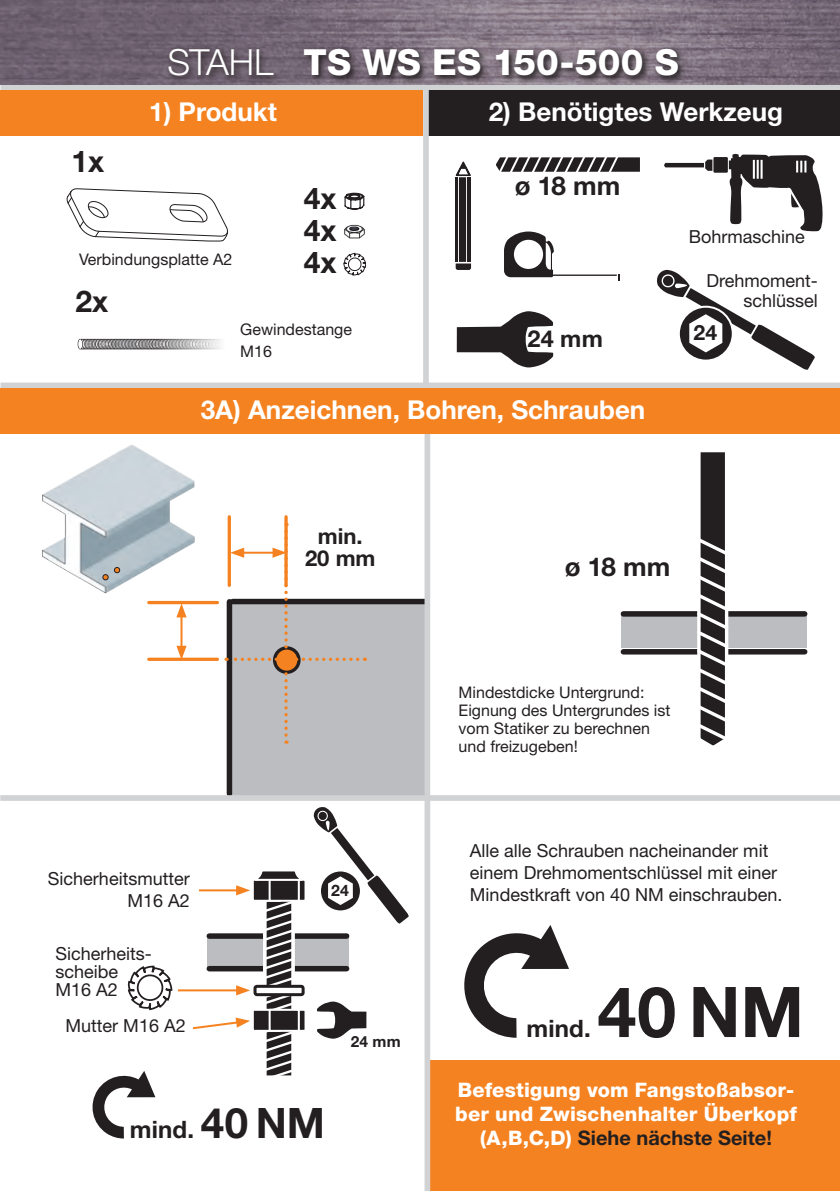
<style>
.page{position:relative;width:840px;height:1191px;background:#fff}
.page>*{position:absolute;margin:0;border:0;box-sizing:border-box;transform-origin:0 0}
.t1{font:700 70px "Helvetica Neue LT Std";color:#231f20}
.t2{font:800 36px "Helvetica Neue LT Std";color:#fff}
.t3{font:700 30px "Helvetica Neue LT Std";color:#231f20}
.t4{font:700 26px "Helvetica Neue LT Std";color:#fff}
.t5{font:700 26px "Helvetica Neue LT Std";letter-spacing:-.015em;color:#231f20}
.t6{font:700 24px "Helvetica Neue LT Std";letter-spacing:.005em;color:#231f20}
.t7{font:700 23.4px "Helvetica Neue LT Std";color:#231f20}
.t8{font:700 22px "Helvetica Neue LT Std";color:#231f20}
.t9{font:700 21.2px "Helvetica Neue LT Std";color:#231f20}
.t10{font:800 20px/24px "Helvetica Neue LT Std";letter-spacing:.01em;color:#fff;text-align:center}
.t11{font:18px/22px "Helvetica Neue LT Std";color:#231f20}
.t12{font:16px/18px "Helvetica Neue LT Std";color:#231f20}
.t13{font:700 15.8px "Helvetica Neue LT Std";color:#231f20}
.t14{font:700 15.4px "Helvetica Neue LT Std";color:#231f20}
.s1{font-weight:300}
.s2{font-size:42px}
.s3{font-weight:700;color:#231f20}
</style>
<div class="page">
<img style="left:344px;top:224px;width:23px;height:42px">
<div style="left:1px;top:85px;width:838px;height:5px;background:#d1d2d4"></div>
<div style="left:428px;top:90px;width:411px;height:46px;background:#231f20"></div>
<hr style="left:839px;top:0;width:1px;height:136px;background:#f58220">
<div style="left:623px;top:649px;width:181px;height:5px;background:#231f20"></div>
<img style="left:0;top:0;width:839px;height:85px">
<div style="left:423px;top:88px;width:5px;height:323px;background:#d1d2d4"></div>
<div style="left:1px;top:90px;width:422px;height:46px;background:#f58220"></div>
<svg style="left:165px;top:46px;width:521px;height:38px;background:#665b65"></svg>
<div style="left:427px;top:1060px;width:412px;height:131px;background:#f58220"></div>
<svg style="left:464px;top:925px;width:104px;height:112px"></svg>
<div style="left:230px;top:603px;width:196px;height:196px;background:#bcbdc0"></div>
<div style="left:232px;top:599px;width:194px;height:5px;background:#231f20"></div>
<div style="left:226px;top:602px;width:6px;height:192px;background:#231f20"></div>
<svg style="left:227px;top:517px;width:4px;height:6px"></svg>
<hr style="left:284px;top:517px;width:3px;height:68px;background:#f58220">
<div style="left:424px;top:433px;width:6px;height:758px;background:#d1d2d4"></div>
<div style="left:620px;top:614px;width:186px;height:34px;background:#bcbdc0"></div>
<div style="left:623px;top:611px;width:181px;height:5px;background:#231f20"></div>
<svg style="left:693px;top:452px;width:37px;height:294px"></svg>
<div style="left:1px;top:382px;width:838px;height:6px;background:#d1d2d4"></div>
<div style="left:0;top:795px;width:839px;height:6px;background:#d1d2d4"></div>
<div style="left:713px;top:157px;width:14px;height:16px;background:#231f20"></div>
<svg style="left:664px;top:159px;width:48px;height:12px"></svg>
<svg style="left:728px;top:154px;width:94px;height:77px"></svg>
<svg style="left:496px;top:157px;width:144px;height:15px;background:#524f50"></svg>
<svg style="left:455px;top:263px;width:16px;height:7px"></svg>
<hr style="left:455px;top:177px;width:2px;height:85px;background:#231f20">
<hr style="left:467px;top:177px;width:4px;height:85px;background:#231f20">
<div style="left:458px;top:177px;width:8px;height:85px;background:#231f20"></div>
<svg style="left:455px;top:161px;width:16px;height:16px"></svg>
<svg style="left:504px;top:231px;width:115px;height:50px"></svg>
<svg style="left:657px;top:270px;width:157px;height:100px"></svg>
<svg style="left:456px;top:311px;width:97px;height:56px"></svg>
<div style="left:207px;top:934px;width:141px;height:34px;background:#bcbdc0"></div>
<div style="left:209px;top:933px;width:137px;height:5px;background:#231f20"></div>
<div style="left:209px;top:966px;width:137px;height:5px;background:#231f20"></div>
<div style="left:294px;top:878px;width:12px;height:23px;border:2px solid #fff"></div>
<div style="left:294px;top:1008px;width:12px;height:23px;border:2px solid #fff"></div>
<div style="left:253px;top:984px;width:51px;height:12px;border:3px solid #231f20;border-radius:2px"></div>
<svg style="left:317px;top:1001px;width:49px;height:37px"></svg>
<hr style="left:178px;top:989px;width:61px;height:2px;background:#f58220">
<img style="left:42px;top:444px;width:153px;height:150px">
<svg style="left:92px;top:966px;width:81px;height:172px"></svg>
<div style="left:1px;top:388px;width:838px;height:45px;background:#f58220"></div>
<hr style="left:149px;top:601px;width:68px;height:3px;background:#f58220">
<svg style="left:149px;top:657px;width:68px;height:4px"></svg>
<hr style="left:180px;top:614px;width:2px;height:35px;background:#f58220">
<svg style="left:176px;top:604px;width:10px;height:13px"></svg>
<svg style="left:176px;top:646px;width:10px;height:14px"></svg>
<svg style="left:226px;top:523px;width:131px;height:220px"></svg>
<svg style="left:191px;top:871px;width:112px;height:205px"></svg>
<svg style="left:102px;top:574px;width:6px;height:6px"></svg>
<svg style="left:114px;top:567px;width:6px;height:6px"></svg>
<svg style="left:313px;top:807px;width:96px;height:117px"></svg>
<img style="left:77px;top:338px;width:145px;height:12px">
<svg style="left:343px;top:251px;width:23px;height:25px"></svg>
<svg style="left:67px;top:188px;width:161px;height:53px"></svg>
<svg style="left:344px;top:192px;width:21px;height:18px"></svg>
<p class="t2" style="left:167px;top:41px;width:512px"><span class="s1">STAHL</span> TS WS ES 150-500 S</p>
<p class="t3" style="left:71px;top:143px;width:34px">1x</p>
<p class="t4" style="left:149px;top:96px;width:129px">1) Produkt</p>
<p class="t4" style="left:488px;top:96px;width:296px">2) Benötigtes Werkzeug</p>
<p class="t12" style="left:79px;top:250px;width:155px">Verbindungsplatte A2</p>
<p class="t3" style="left:75px;top:283px;width:34px">2x</p>
<p class="t3" style="left:303px;top:180px;width:34px">4x</p>
<p class="t3" style="left:303px;top:212px;width:34px">4x</p>
<p class="t3" style="left:303px;top:244px;width:34px">4x</p>
<p class="t12" style="left:240px;top:320px;width:113px">Gewindestange</p>
<p class="t12" style="left:240px;top:342px;width:33px">M16</p>
<p class="t5" style="left:514px;top:170px;width:107px">ø 18 mm</p>
<p class="t11" style="left:688px;top:225px;width:118px">Bohrmaschine</p>
<p class="t11" style="left:706px;top:269px;width:113px">Drehmoment-</p>
<p class="t11" style="left:743px;top:289px;width:76px">schlüssel</p>
<p class="t7" style="left:527px;top:324px;width:77px">24 mm</p>
<p class="t9" style="left:693px;top:320px;width:25px">24</p>
<p class="t4" style="left:201px;top:394px;width:446px">3A) Anzeichnen, Bohren, Schrauben</p>
<p class="t8" style="left:318px;top:523px;width:46px">min.</p>
<p class="t8" style="left:305px;top:545px;width:72px">20 mm</p>
<p class="t11" style="left:48px;top:867px;width:143px">Sicherheitsmutter</p>
<p class="t11" style="left:127px;top:889px;width:64px">M16 A2</p>
<p class="t11" style="left:55px;top:942px;width:98px">Sicherheits-</p>
<p class="t11" style="left:55px;top:960px;width:64px">scheibe</p>
<p class="t11" style="left:55px;top:978px;width:64px">M16 A2</p>
<p class="t11" style="left:65px;top:1014px;width:122px">Mutter M16 A2</p>
<p class="t13" style="left:331px;top:880px;width:19px">24</p>
<p class="t14" style="left:350px;top:1032px;width:52px">24 mm</p>
<p class="t6" style="left:130px;top:1114px;width:197px">mind. <span class="s2">40 NM</span></p>
<p class="t5" style="left:564px;top:551px;width:107px">ø 18 mm</p>
<p class="t12" style="left:458px;top:683px;width:213px">Mindestdicke Untergrund:<br>Eignung des Untergrundes ist vom Statiker zu berechnen und freizugeben!</p>
<p class="t11" style="left:469px;top:839px;width:314px">Alle alle Schrauben nacheinander mit einem Drehmomentschlüssel mit einer<br>Mindestkraft von 40 NM einschrauben.</p>
<p class="t6" style="left:526px;top:1013px;width:66px">mind.</p>
<p class="t1" style="left:597px;top:968px;width:208px">40 NM</p>
<p class="t10" style="left:455px;top:1077px;width:343px">Befestigung vom Fangstoßabsor&shy;ber und Zwischenhalter Überkopf (A,B,C,D) <span class="s3">Siehe nächste Seite!</span></p>
</div>
